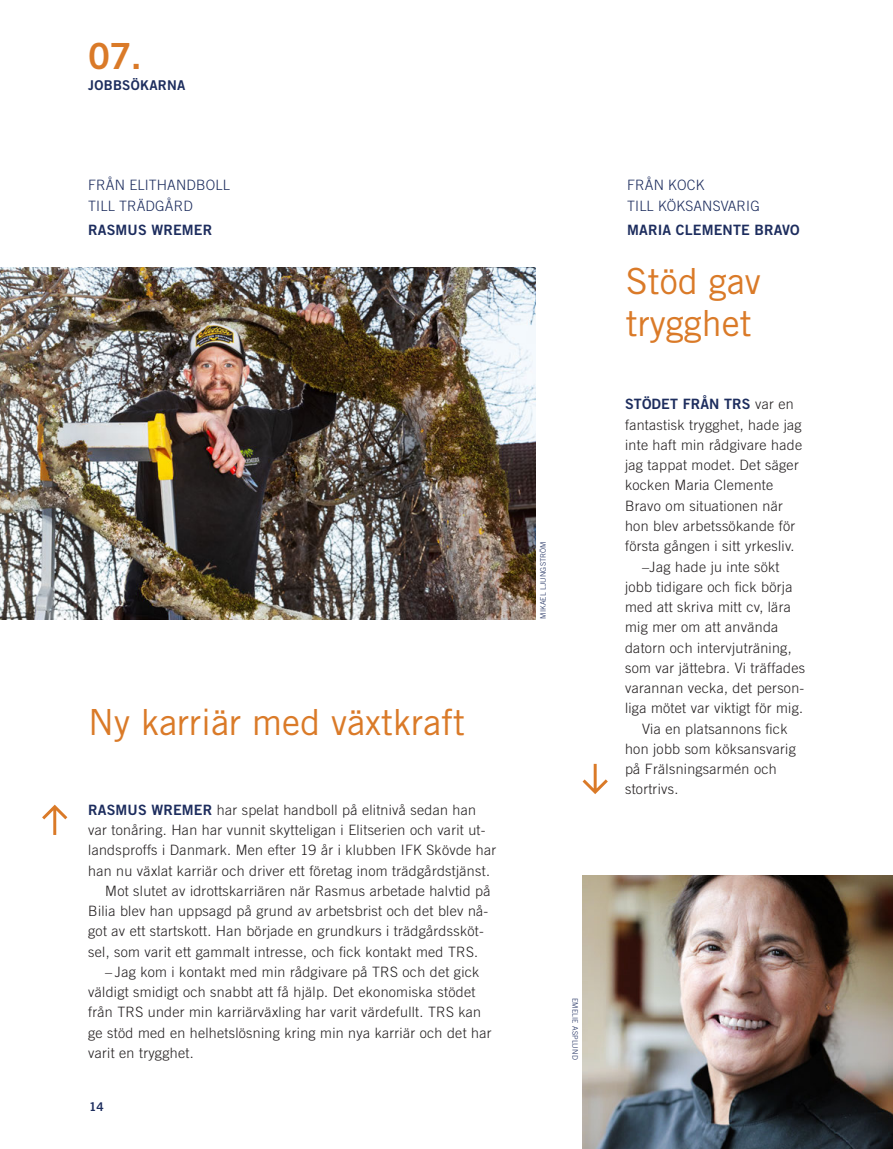
<style>
.page{position:relative;width:893px;height:1149px;background:#fff}
.page>*{position:absolute;margin:0;border:0;box-sizing:border-box;transform-origin:0 0}
.Liten_rubrik{font:36px "Trade Gothic";color:#da7a28}
.t1{font:36px "Trade Gothic Bold Two";color:#da7a28}
.Brödtext__grotesk{font:300 14.25px/20.2px "Trade Gothic";letter-spacing:.02em;color:#231f20}
.Brödtext__grotesk-2{font:300 14.25px/20.2px "Trade Gothic";letter-spacing:.01em;color:#1d2d5e}
.Brödtext__grotesk-3{font:14.25px "Trade Gothic Bold Two";letter-spacing:.01em;color:#1d2d5e}
.t2{font:13.5px "Trade Gothic Bold Two";letter-spacing:.02em;color:#1d2d5e}
.t3{font:12px "Trade Gothic Bold Two";color:#1d2d5e}
.t4{font:300 7.5px "Trade Gothic";letter-spacing:.02em;color:#1d2d5e}
.s1{font-family:"Trade Gothic Bold Two";font-weight:400;color:#1d2d5e}
</style>
<div class="page">
<img style="left:0;top:267px;width:536px;height:352px">
<img style="left:583px;top:875px;width:310px;height:273px">
<svg style="left:583px;top:763px;width:25px;height:31px"></svg>
<svg style="left:42px;top:804px;width:25px;height:30px"></svg>
<p class="t1" style="left:88px;top:34px;width:55px">07.</p>
<p class="t2" style="left:88px;top:77px;width:99px">JOBBSÖKARNA</p>
<p class="Brödtext__grotesk-2" style="left:88px;top:175px;width:143px">FRÅN ELITHANDBOLL<br>TILL TRÄDGÅRD</p>
<p class="Brödtext__grotesk-3" style="left:88px;top:221px;width:126px">RASMUS WREMER</p>
<p class="Liten_rubrik" style="left:88px;top:700px;width:378px">Ny karriär med växtkraft</p>
<p class="Brödtext__grotesk" style="left:88px;top:799px;width:410px"><span class="s1">RASMUS WREMER</span> har spelat handboll på elitnivå sedan han var tonåring. Han har vunnit skytteligan i Elitserien och varit ut&shy;landsproffs i Danmark. Men efter 19 år i klubben IFK Skövde har han nu växlat karriär och driver ett företag inom trädgårdstjänst.</p>
<p class="Brödtext__grotesk" style="left:88px;top:880px;width:404px;text-indent:17px">Mot slutet av idrottskarriären när Rasmus arbetade halvtid på Bilia blev han uppsagd på grund av arbetsbrist och det blev nå&shy;got av ett startskott. Han började en grundkurs i trädgårdssköt&shy;sel, som varit ett gammalt intresse, och fick kontakt med TRS.</p>
<p class="Brödtext__grotesk" style="left:88px;top:961px;width:405px;text-indent:17px">– Jag kom i kontakt med min rådgivare på TRS och det gick väldigt smidigt och snabbt att få hjälp. Det ekonomiska stödet från TRS under min karriärväxling har varit värdefullt. TRS kan ge stöd med en helhetslösning kring min nya karriär och det har varit en trygghet.</p>
<p class="t3" style="left:89px;top:1099px;width:16px">14</p>
<p class="t4" style="left:539px;top:618px;width:79px;rotate:-90deg">MIKAEL LJUNGSTRÖM</p>
<p class="t4" style="left:579px;top:997px;width:63px;rotate:90deg">EMELIE ASPLUND</p>
<p class="Brödtext__grotesk-2" style="left:627px;top:175px;width:134px">FRÅN KOCK<br>TILL KÖKSANSVARIG</p>
<p class="Brödtext__grotesk-3" style="left:627px;top:221px;width:174px">MARIA CLEMENTE BRAVO</p>
<p class="Liten_rubrik" style="left:626px;top:259px;width:136px">Stöd gav</p>
<p class="Liten_rubrik" style="left:626px;top:301px;width:127px">trygghet</p>
<p class="Brödtext__grotesk" style="left:625px;top:394px;width:179px"><span class="s1">STÖDET FRÅN TRS</span> var en fantastisk trygghet, hade jag inte haft min rådgivare hade jag tappat modet. Det säger kocken Maria Clemente<br>Bravo om situationen när hon blev arbetssökande för första gången i sitt yrkesliv.</p>
<p class="Brödtext__grotesk" style="left:625px;top:556px;width:182px;text-indent:17px">–Jag hade ju inte sökt jobb tidigare och fick börja med att skriva mitt cv, lära mig mer om att använda datorn och intervjuträning, som var jättebra. Vi träffades varannan vecka, det person&shy;liga mötet var viktigt för mig.</p>
<p class="Brödtext__grotesk" style="left:625px;top:718px;width:172px;text-indent:17px">Via en platsannons fick hon jobb som köksansvarig på Frälsningsarmén och stortrivs.</p>
</div>
